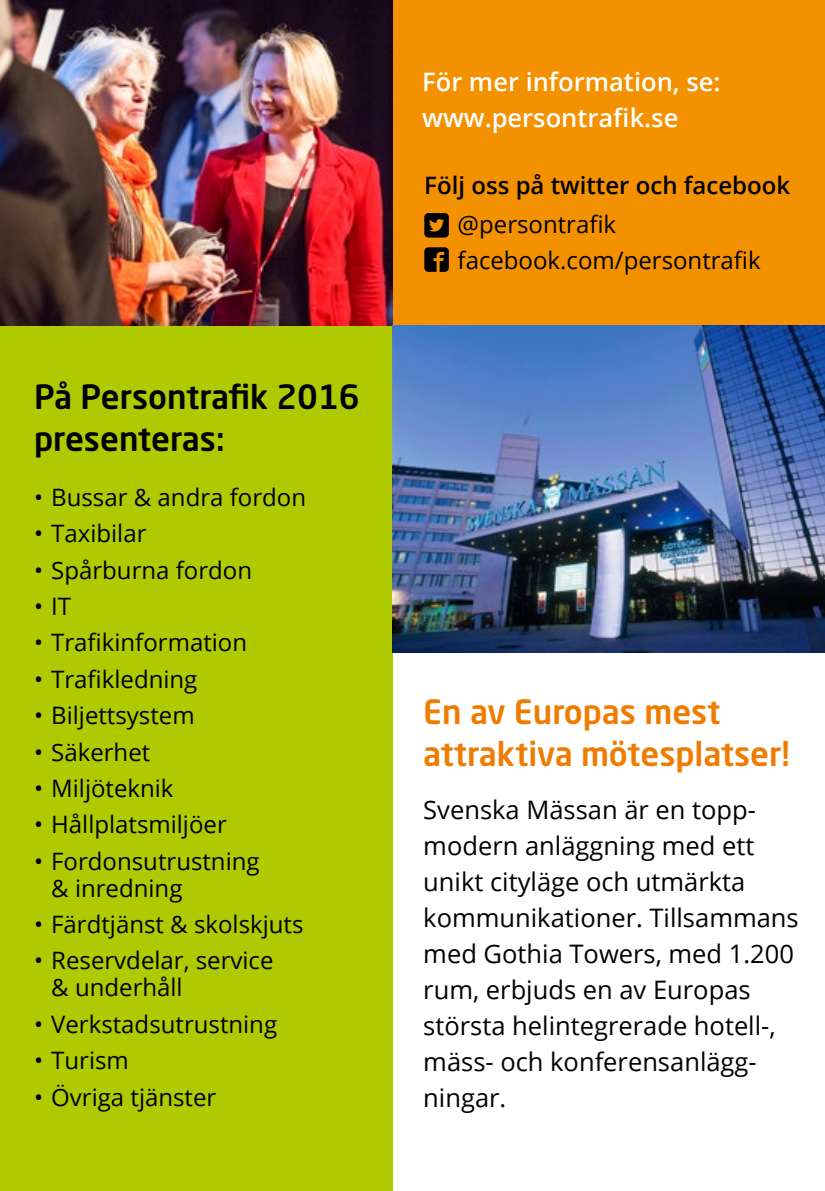
<style>
.page{position:relative;width:825px;height:1191px;background:#fff}
.page>*{position:absolute;margin:0;border:0;box-sizing:border-box;transform-origin:0 0}
.t1{font:500 33px/42px "Neo Sans Std";color:#ef7c00}
.t2{font:500 33px/42px "Neo Sans Std";color:#000}
.t3{font:25.5px/36px "Open Sans";color:#000}
.t4{font:600 25.5px/36px "Open Sans";color:#fff}
.t5{font:24px/27px "Open Sans";color:#000}
.t6{font:600 24px "Open Sans";color:#000}
</style>
<div class="page">
<div style="left:0;top:326px;width:392px;height:865px;background:#afca00"></div>
<div style="left:392px;top:0;width:433px;height:326px;background:#f39100"></div>
<img style="left:0;top:0;width:392px;height:326px">
<img style="left:392px;top:326px;width:433px;height:326px">
<svg style="left:424px;top:213px;width:25px;height:25px"></svg>
<svg style="left:424px;top:247px;width:25px;height:25px"></svg>
<h1 class="t2" style="left:34px;top:374px;width:327px">På Persontrafik 2016 presenteras:</h1>
<p class="t5" style="left:34px;top:483px;width:273px">• Bussar &amp; andra fordon</p>
<p class="t5" style="left:34px;top:519px;width:114px">• Taxibilar</p>
<p class="t5" style="left:34px;top:556px;width:219px">• Spårburna fordon</p>
<p class="t5" style="left:34px;top:592px;width:38px">• IT</p>
<p class="t5" style="left:34px;top:628px;width:214px">• Trafikinformation</p>
<p class="t5" style="left:34px;top:665px;width:165px">• Trafikledning</p>
<p class="t5" style="left:34px;top:701px;width:162px">• Biljettsystem</p>
<p class="t5" style="left:34px;top:737px;width:118px">• Säkerhet</p>
<p class="t5" style="left:34px;top:774px;width:141px">• Miljöteknik</p>
<p class="t5" style="left:34px;top:810px;width:194px">• Hållplatsmiljöer</p>
<p class="t5" style="left:51px;top:847px;width:210px;text-indent:-17px">• Fordonsutrustning &amp; inredning</p>
<p class="t5" style="left:34px;top:910px;width:271px">• Färdtjänst &amp; skolskjuts</p>
<p class="t5" style="left:51px;top:946px;width:224px;text-indent:-17px">• Reservdelar, service &amp; underhåll</p>
<p class="t5" style="left:34px;top:1010px;width:244px">• Verkstadsutrustning</p>
<p class="t5" style="left:34px;top:1046px;width:96px">• Turism</p>
<p class="t5" style="left:34px;top:1082px;width:184px">• Övriga tjänster</p>
<p class="t4" style="left:422px;top:63px;width:300px">För mer information, se: www.persontrafik.se</p>
<p class="t6" style="left:424px;top:169px;width:367px">Följ oss på twitter och facebook</p>
<p class="t5" style="left:458px;top:206px;width:305px;line-height:36px">@persontrafik facebook.com/persontrafik</p>
<h1 class="t1" style="left:423px;top:690px;width:368px">En av Europas mest attraktiva mötesplatser!</h1>
<p class="t3" style="left:423px;top:791px;width:377px">Svenska Mässan är en topp&shy;modern anläggning med ett unikt cityläge och utmärkta kommunikationer. Tillsammans med Gothia Towers, med 1.200 rum, erbjuds en av Europas största helintegrerade hotell-, mäss- och konferensanlägg&shy;ningar.</p>
</div>
